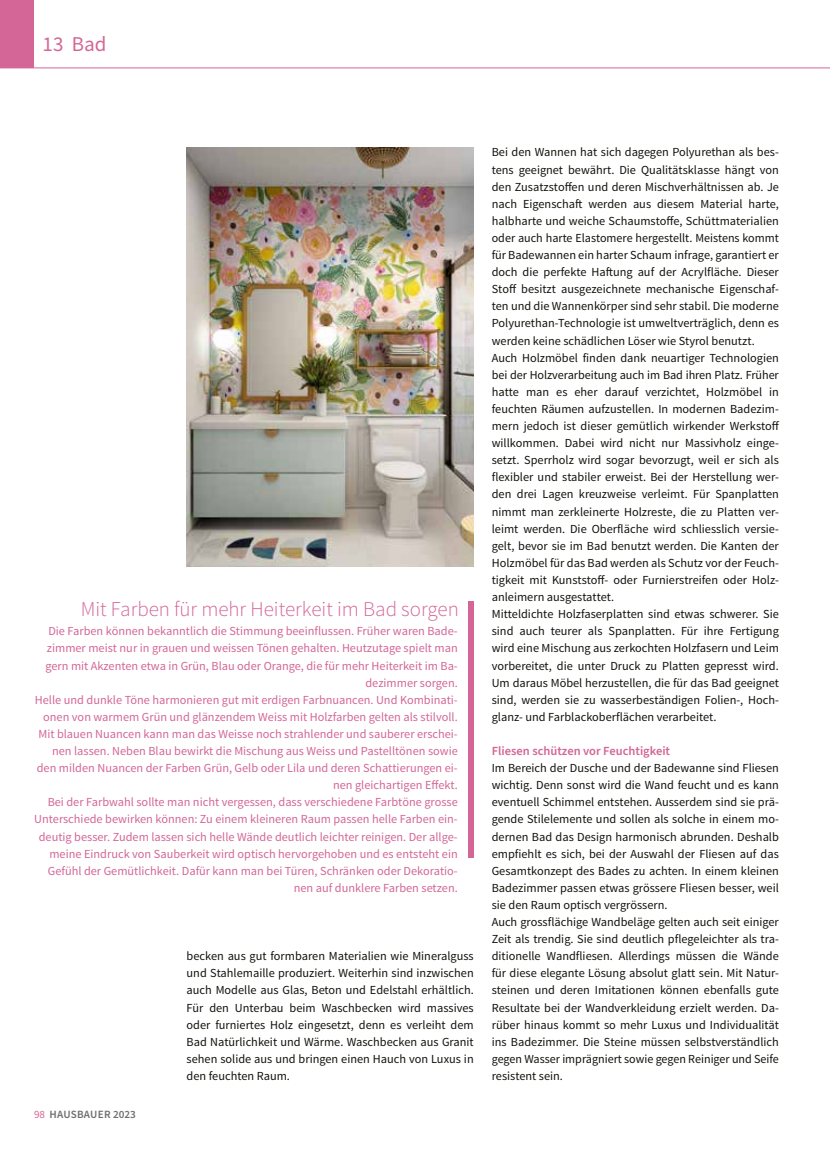
<style>
.page{position:relative;width:830px;height:1161px;background:#fff}
.page>*{position:absolute;margin:0;border:0;box-sizing:border-box;transform-origin:0 0}
.t1{font:300 21px "Source Sans Pro";color:#d36696}
.t2{font:21px "Source Sans Pro";color:#d36696}
.t3{font:600 12.45px "Source Sans Pro";color:#d36696}
.t4{font:12.3px/17.1px "Source Sans Pro";color:#12120d}
.t5{font:12.3px/17.1px "Source Sans Pro";color:#d36696;text-align:right}
.t6{font:600 11.1px "Source Sans Pro";letter-spacing:.01em;color:#6f7070}
.s1{font-weight:400;color:#d36696}
</style>
<div class="page">
<div style="left:0;top:0;width:34px;height:68px;background:#d36696"></div>
<hr style="left:0;top:68px;width:829px;height:1px;background:#d36696">
<img style="left:186px;top:148px;width:287px;height:419px">
<div style="left:468px;top:601px;width:5px;height:256px;background:#d36696"></div>
<h1 class="t2" style="left:43px;top:31px;width:66px">13 Bad</h1>
<h1 class="t1" style="left:81px;top:596px;width:379px">Mit Farben für mehr Heiterkeit im Bad sorgen</h1>
<p class="t5" style="left:34px;top:623px;width:425px">Die Farben können bekanntlich die Stimmung beeinflussen. Früher waren Bade&shy;zimmer meist nur in grauen und weissen Tönen gehalten. Heutzutage spielt man gern mit Akzenten etwa in Grün, Blau oder Orange, die für mehr Heiterkeit im Ba&shy;dezimmer sorgen.<br>Helle und dunkle Töne harmonieren gut mit erdigen Farbnuancen. Und Kombinati&shy;onen von warmem Grün und glänzendem Weiss mit Holzfarben gelten als stilvoll.<br>Mit blauen Nuancen kann man das Weisse noch strahlender und sauberer erschei&shy;nen lassen. Neben Blau bewirkt die Mischung aus Weiss und Pastelltönen sowie den milden Nuancen der Farben Grün, Gelb oder Lila und deren Schattierungen ei&shy;nen gleichartigen Effekt.<br>Bei der Farbwahl sollte man nicht vergessen, dass verschiedene Farbtöne grosse Unterschiede bewirken können: Zu einem kleineren Raum passen helle Farben ein&shy;deutig besser. Zudem lassen sich helle Wände deutlich leichter reinigen. Der allge&shy;meine Eindruck von Sauberkeit wird optisch hervorgehoben und es entsteht ein Gefühl der Gemütlichkeit. Dafür kann man bei Türen, Schränken oder Dekoratio&shy;nen auf dunklere Farben setzen.</p>
<p class="t6" style="left:34px;top:1107px;width:103px"><span class="s1">98</span> HAUSBAUER 2023</p>
<p class="t4" style="left:186px;top:948px;width:288px;text-align:justify">becken aus gut formbaren Materialien wie Mineralguss und Stahlemaille produziert. Weiterhin sind inzwischen auch Modelle aus Glas, Beton und Edelstahl erhältlich.<br>Für den Unterbau beim Waschbecken wird massives oder furniertes Holz eingesetzt, denn es verleiht dem Bad Natürlichkeit und Wärme. Waschbecken aus Granit sehen solide aus und bringen einen Hauch von Luxus in den feuchten Raum.</p>
<p class="t4" style="left:491px;top:144px;width:289px">Bei den Wannen hat sich dagegen Polyurethan als bes&shy;tens geeignet bewährt. Die Qualitätsklasse hängt von den Zusatzstoffen und deren Mischverhältnissen ab. Je nach Eigenschaft werden aus diesem Material harte, halbharte und weiche Schaumstoffe, Schüttmaterialien oder auch harte Elastomere hergestellt. Meistens kommt für Badewannen ein harter Schaum infrage, garantiert er doch die perfekte Haftung auf der Acrylfläche. Dieser Stoff besitzt ausgezeichnete mechanische Eigenschaf&shy;ten und die Wannenkörper sind sehr stabil. Die moderne Polyurethan-Technologie ist umweltverträglich, denn es werden keine schädlichen Löser wie Styrol benutzt.<br>Auch Holzmöbel finden dank neuartiger Technologien bei der Holzverarbeitung auch im Bad ihren Platz. Früher hatte man es eher darauf verzichtet, Holzmöbel in feuchten Räumen aufzustellen. In modernen Badezim&shy;mern jedoch ist dieser gemütlich wirkender Werkstoff willkommen. Dabei wird nicht nur Massivholz einge&shy;setzt. Sperrholz wird sogar bevorzugt, weil er sich als flexibler und stabiler erweist. Bei der Herstellung wer&shy;den drei Lagen kreuzweise verleimt. Für Spanplatten nimmt man zerkleinerte Holzreste, die zu Platten ver&shy;leimt werden. Die Oberfläche wird schliesslich versie&shy;gelt, bevor sie im Bad benutzt werden. Die Kanten der Holzmöbel für das Bad werden als Schutz vor der Feuch&shy;tigkeit mit Kunststoff- oder Furnierstreifen oder Holz&shy;anleimern ausgestattet.<br>Mitteldichte Holzfaserplatten sind etwas schwerer. Sie sind auch teurer als Spanplatten. Für ihre Fertigung wird eine Mischung aus zerkochten Holzfasern und Leim vorbereitet, die unter Druck zu Platten gepresst wird.<br>Um daraus Möbel herzustellen, die für das Bad geeignet sind, werden sie zu wasserbeständigen Folien-, Hoch&shy;glanz- und Farblackoberflächen verarbeitet.</p>
<p class="t3" style="left:491px;top:742px;width:180px">Fliesen schützen vor Feuchtigkeit</p>
<p class="t4" style="left:491px;top:760px;width:288px">Im Bereich der Dusche und der Badewanne sind Fliesen wichtig. Denn sonst wird die Wand feucht und es kann eventuell Schimmel entstehen. Ausserdem sind sie prä&shy;gende Stilelemente und sollen als solche in einem mo&shy;dernen Bad das Design harmonisch abrunden. Deshalb empfiehlt es sich, bei der Auswahl der Fliesen auf das Gesamtkonzept des Bades zu achten. In einem kleinen Badezimmer passen etwas grössere Fliesen besser, weil sie den Raum optisch vergrössern.<br>Auch grossflächige Wandbeläge gelten auch seit einiger Zeit als trendig. Sie sind deutlich pflegeleichter als tra&shy;ditionelle Wandfliesen. Allerdings müssen die Wände für diese elegante Lösung absolut glatt sein. Mit Natur&shy;steinen und deren Imitationen können ebenfalls gute Resultate bei der Wandverkleidung erzielt werden. Da&shy;rüber hinaus kommt so mehr Luxus und Individualität ins Badezimmer. Die Steine müssen selbstverständlich gegen Wasser imprägniert sowie gegen Reiniger und Seife resistent sein.</p>
</div>
